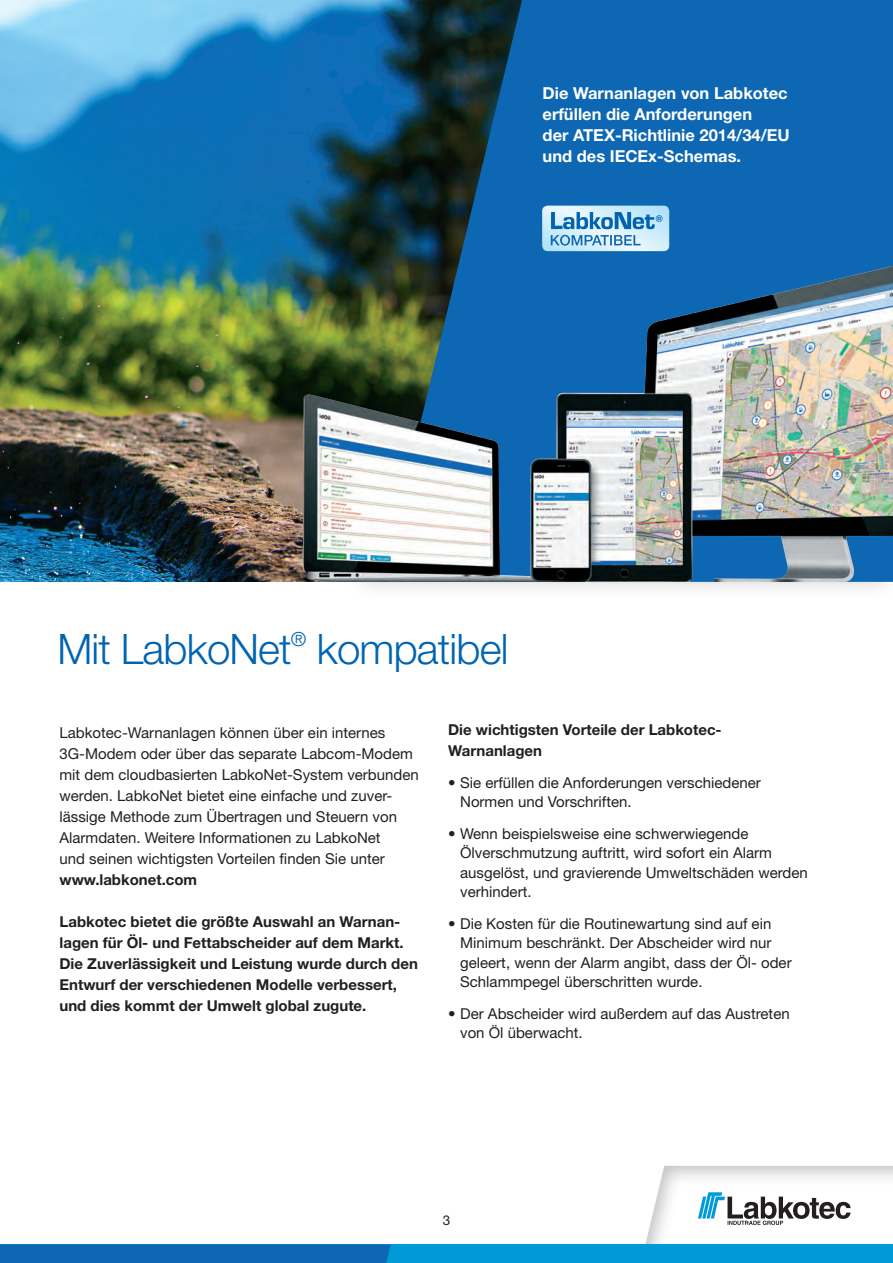
<style>
.page{position:relative;width:893px;height:1263px;background:#fff}
.page>*{position:absolute;margin:0;border:0;box-sizing:border-box;transform-origin:0 0}
.t1{font:300 42px "Helvetica Neue";letter-spacing:-.02em;color:#0164b1}
.t2{font:700 16.5px/21px "Helvetica Neue";color:#fff}
.t3{font:15px/19.5px "Helvetica Neue";color:#231f20}
.t4{font:700 15px/21px "Helvetica Neue";color:#231f20}
.t5{font:13.5px "Helvetica Neue";color:#231f20}
</style>
<div class="page">
<img style="left:0;top:0;width:344px;height:582px">
<svg style="left:645px;top:1166px;width:248px;height:78px"></svg>
<div style="left:0;top:1244px;width:893px;height:19px;background:#009ad9"></div>
<div style="left:0;top:1244px;width:391px;height:19px;background:#0d67b3"></div>
<div style="left:344px;top:0;width:549px;height:601px;background:#231f20;opacity:.2"></div>
<svg style="left:382px;top:0;width:511px;height:241px;background:#0d5996"></svg>
<img style="left:268px;top:241px;width:625px;height:341px">
<svg style="left:542px;top:206px;width:127px;height:45px;background:#a3cee9"></svg>
<p class="t2" style="left:543px;top:83px;width:249px">Die Warnanlagen von Labkotec erfüllen die Anforderungen<br>der ATEX-Richtlinie 2014/34/EU und des IECEx-Schemas.</p>
<h1 class="t1" style="left:57px;top:623px;width:452px">Mit LabkoNet<sup>®</sup> kompatibel</h1>
<p class="t3" style="left:60px;top:722px;width:361px;line-height:21px">Labkotec-Warnanlagen können über ein internes 3G-Modem oder über das separate Labcom-Modem mit dem cloudbasierten LabkoNet-System verbunden werden. LabkoNet bietet eine einfache und zuver&shy;lässige Methode zum Übertragen und Steuern von Alarmdaten. Weitere Informationen zu LabkoNet<br>und seinen wichtigsten Vorteilen finden Sie unter</p>
<p class="t4" style="left:60px;top:868px;width:139px">www.labkonet.com</p>
<p class="t4" style="left:60px;top:910px;width:360px">Labkotec bietet die größte Auswahl an Warnan&shy;lagen für Öl- und Fettabscheider auf dem Markt.<br>Die Zuverlässigkeit und Leistung wurde durch den Entwurf der verschiedenen Modelle verbessert, und dies kommt der Umwelt global zugute.</p>
<p class="t4" style="left:448px;top:719px;width:275px">Die wichtigsten Vorteile der Labkotec-<br>Warnanlagen</p>
<p class="t3" style="left:460px;top:772px;width:302px;text-indent:-12px">• Sie erfüllen die Anforderungen verschiedener<br>Normen und Vorschriften.</p>
<p class="t3" style="left:460px;top:823px;width:349px;text-indent:-12px">• Wenn beispielsweise eine schwerwiegende Ölverschmutzung auftritt, wird sofort ein Alarm ausgelöst, und gravierende Umweltschäden werden verhindert.</p>
<p class="t3" style="left:460px;top:913px;width:333px;text-indent:-12px">• Die Kosten für die Routinewartung sind auf ein Minimum beschränkt. Der Abscheider wird nur geleert, wenn der Alarm angibt, dass der Öl- oder Schlammpegel überschritten wurde.</p>
<p class="t3" style="left:460px;top:1003px;width:331px;text-indent:-12px">• Der Abscheider wird außerdem auf das Austreten von Öl überwacht.</p>
<p class="t5" style="left:443px;top:1212px;width:9px">3</p>
</div>
